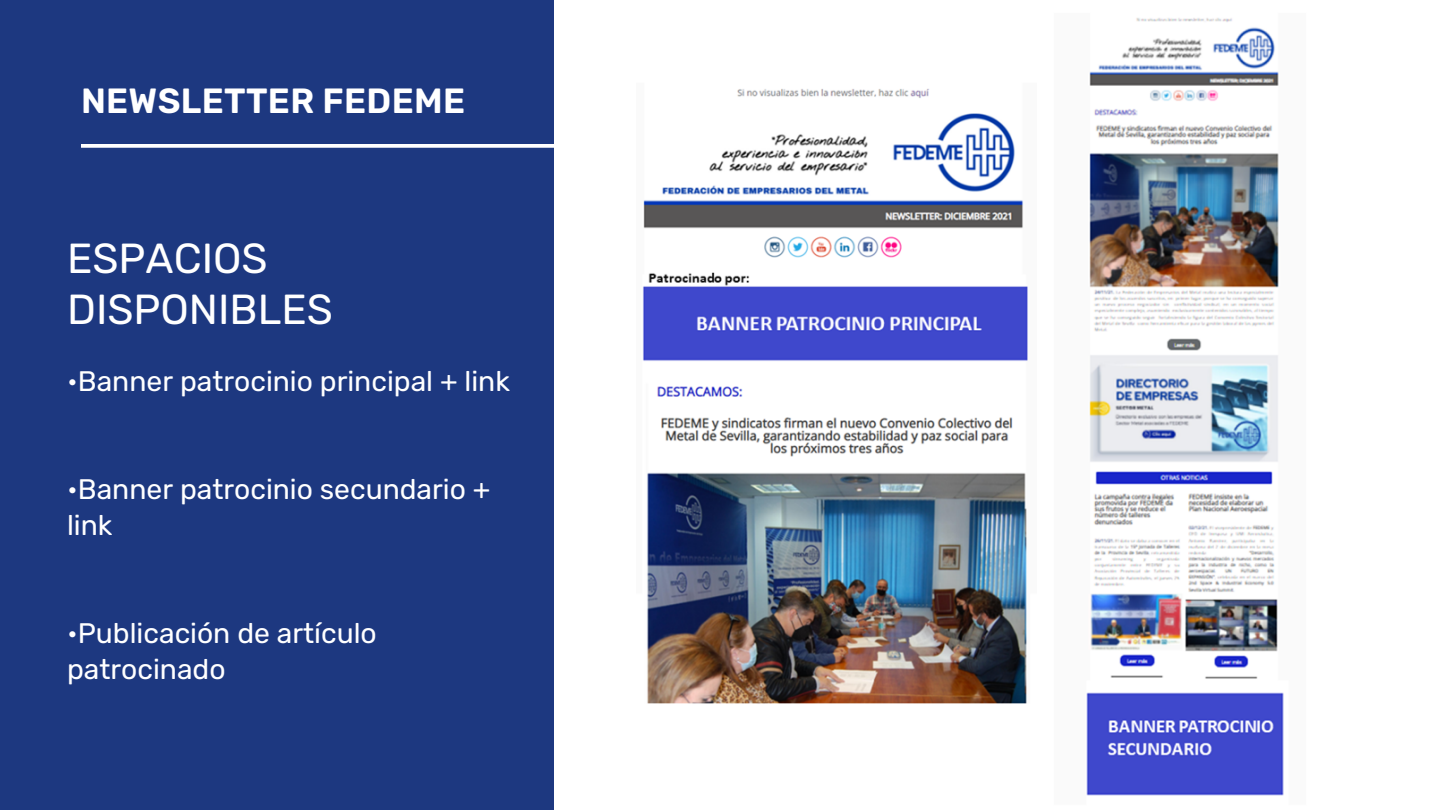
<style>
.page{position:relative;width:1440px;height:810px;background:#fff}
.page>*{position:absolute;margin:0;border:0;box-sizing:border-box;transform-origin:0 0}
.t1{font:42px/50.2px "Rubik";color:#fff}
.t2{font:600 35px "Rubik";letter-spacing:.01em;color:#fff}
.t3{font:28.2px/36px "Rubik";color:#fff}
</style>
<div class="page">
<div style="left:0;top:0;width:554px;height:810px;background:#1d3880"></div>
<svg style="left:81px;top:144px;width:473px;height:4px;background:#f1f2f7"></svg>
<img style="left:643px;top:88px;width:385px;height:616px">
<img style="left:1086px;top:18px;width:198px;height:778px">
<p class="t2" style="left:81px;top:81px;width:386px">NEWSLETTER FEDEME</p>
<h1 class="t1" style="left:67px;top:234px;width:267px">ESPACIOS<br>DISPONIBLES</h1>
<p class="t3" style="left:67px;top:364px;width:444px">•Banner patrocinio principal + link</p>
<p class="t3" style="left:67px;top:472px;width:425px">•Banner patrocinio secundario + link</p>
<p class="t3" style="left:67px;top:616px;width:311px">•Publicación de artículo patrocinado</p>
</div>
